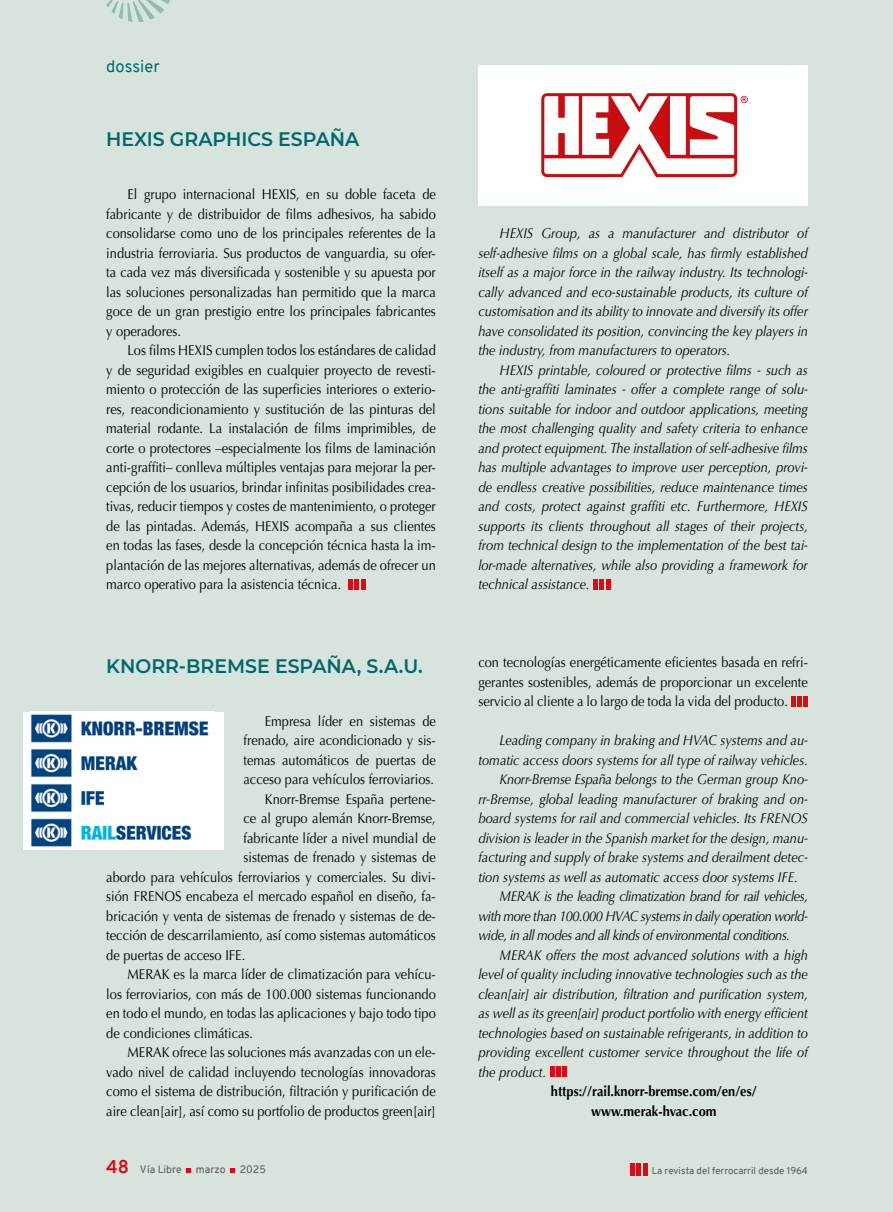
<style>
.page{position:relative;width:893px;height:1212px;background:#d6e4dd}
.page>*{position:absolute;margin:0;border:0;box-sizing:border-box;transform-origin:0 0}
.t1{font:600 19.5px "Montserrat";color:#00686b}
.t2{font:16.5px "Overpass";color:#00686b}
.t3{font:14.25px/19.5px "Optima";color:#000;text-align:justify;scale:.9 1}
.t4{font:italic 14.25px/19.5px "Optima";color:#000;text-align:justify;scale:.9 1}
.t5{font:italic 14.25px "Optima";letter-spacing:-.03em;color:#000;scale:.9 1}
.t6{font:700 14.25px/19.5px "Optima";color:#000;text-align:center;scale:.9 1}
.t7{font:10.5px "Overpass";color:#575756}
.t8{font:9.75px "Overpass";color:#575756}
.s1{font-weight:700;font-size:18px;color:#e30613}
</style>
<div class="page">
<svg style="left:106px;top:0;width:64px;height:22px"></svg>
<div style="left:348px;top:579px;width:5px;height:10px;background:#e30613"></div>
<hr style="left:355px;top:579px;width:4px;height:10px;background:#e30613">
<hr style="left:361px;top:579px;width:4px;height:10px;background:#e30613">
<div style="left:593px;top:579px;width:5px;height:10px;background:#e30613"></div>
<hr style="left:600px;top:579px;width:4px;height:10px;background:#e30613">
<hr style="left:606px;top:579px;width:4px;height:10px;background:#e30613">
<hr style="left:791px;top:696px;width:4px;height:10px;background:#e30613">
<hr style="left:797px;top:696px;width:4px;height:10px;background:#e30613">
<hr style="left:804px;top:696px;width:4px;height:10px;background:#e30613">
<hr style="left:550px;top:1067px;width:4px;height:10px;background:#e30613">
<hr style="left:556px;top:1067px;width:4px;height:10px;background:#e30613">
<hr style="left:563px;top:1067px;width:4px;height:10px;background:#e30613">
<div style="left:478px;top:65px;width:330px;height:141px;background:#fff"></div>
<svg style="left:541px;top:93px;width:207px;height:85px"></svg>
<div style="left:23px;top:712px;width:201px;height:137px;background:#fff"></div>
<img style="left:31px;top:714px;width:178px;height:133px">
<svg style="left:187px;top:1168px;width:4px;height:5px"></svg>
<svg style="left:231px;top:1168px;width:4px;height:5px"></svg>
<hr style="left:630px;top:1163px;width:4px;height:12px;background:#e30613">
<div style="left:636px;top:1163px;width:5px;height:12px;background:#e30613"></div>
<hr style="left:643px;top:1163px;width:4px;height:12px;background:#e30613">
<p class="t2" style="left:106px;top:54px;width:55px">dossier</p>
<h1 class="t1" style="left:106px;top:126px;width:255px">HEXIS GRAPHICS ESPAÑA</h1>
<p class="t3" style="left:106px;top:185px;width:368px;text-indent:21px">El grupo internacional HEXIS, en su doble faceta de fabricante y de distribuidor de films adhesivos, ha sabido consolidarse como uno de los principales referentes de la industria ferroviaria. Sus productos de vanguardia, su ofer&shy;ta cada vez más diversificada y sostenible y su apuesta por las soluciones personalizadas han permitido que la marca goce de un gran prestigio entre los principales fabricantes y operadores.</p>
<p class="t3" style="left:106px;top:341px;width:368px;text-indent:21px">Los films HEXIS cumplen todos los estándares de calidad y de seguridad exigibles en cualquier proyecto de revesti&shy;miento o protección de las superficies interiores o exterio&shy;res, reacondicionamiento y sustitución de las pinturas del material rodante. La instalación de films imprimibles, de corte o protectores –especialmente los films de laminación anti-graffiti– conlleva múltiples ventajas para mejorar la per&shy;cepción de los usuarios, brindar infinitas posibilidades crea&shy;tivas, reducir tiempos y costes de mantenimiento, o proteger de las pintadas. Además, HEXIS acompaña a sus clientes en todas las fases, desde la concepción técnica hasta la im&shy;plantación de las mejores alternativas, además de ofrecer un marco operativo para la asistencia técnica.</p>
<h1 class="t1" style="left:106px;top:652px;width:318px">KNORR-BREMSE ESPAÑA, S.A.U.</h1>
<p class="t3" style="left:265px;top:711px;width:192px">Empresa líder en sistemas de</p>
<p class="t3" style="left:244px;top:731px;width:215px">frenado, aire acondicionado y sis-</p>
<p class="t3" style="left:244px;top:750px;width:215px">temas automáticos de puertas de</p>
<p class="t3" style="left:244px;top:770px;width:213px">acceso para vehículos ferroviarios.</p>
<p class="t3" style="left:265px;top:789px;width:192px">Knorr-Bremse España pertene-</p>
<p class="t3" style="left:244px;top:809px;width:215px">ce al grupo alemán Knorr-Bremse,</p>
<p class="t3" style="left:244px;top:828px;width:215px">fabricante líder a nivel mundial de</p>
<p class="t3" style="left:244px;top:848px;width:215px">sistemas de frenado y sistemas de</p>
<p class="t3" style="left:106px;top:867px;width:368px">abordo para vehículos ferroviarios y comerciales. Su divi-</p>
<p class="t3" style="left:106px;top:887px;width:368px">sión FRENOS encabeza el mercado español en diseño, fa-</p>
<p class="t3" style="left:106px;top:906px;width:368px">bricación y venta de sistemas de frenado y sistemas de de-</p>
<p class="t3" style="left:106px;top:926px;width:368px">tección de descarrilamiento, así como sistemas automáticos</p>
<p class="t3" style="left:106px;top:945px;width:156px">de puertas de acceso IFE.</p>
<p class="t3" style="left:128px;top:965px;width:344px">MERAK es la marca líder de climatización para vehícu-</p>
<p class="t3" style="left:106px;top:984px;width:368px">los ferroviarios, con más de 100.000 sistemas funcionando</p>
<p class="t3" style="left:106px;top:1004px;width:368px">en todo el mundo, en todas las aplicaciones y bajo todo tipo</p>
<p class="t3" style="left:106px;top:1023px;width:165px">de condiciones climáticas.</p>
<p class="t3" style="left:128px;top:1043px;width:344px">MERAK ofrece las soluciones más avanzadas con un ele-</p>
<p class="t3" style="left:106px;top:1062px;width:368px">vado nivel de calidad incluyendo tecnologías innovadoras</p>
<p class="t3" style="left:106px;top:1082px;width:368px">como el sistema de distribución, filtración y purificación de</p>
<p class="t3" style="left:106px;top:1101px;width:368px">aire clean[air], así como su portfolio de productos green[air]</p>
<p class="t4" style="left:478px;top:224px;width:368px;text-indent:21px">HEXIS Group, as a manufacturer and distributor of self-adhesive films on a global scale, has firmly established itself as a major force in the railway industry. Its technologi&shy;cally advanced and eco-sustainable products, its culture of customisation and its ability to innovate and diversify its offer have consolidated its position, convincing the key players in the industry, from manufacturers to operators.</p>
<p class="t4" style="left:478px;top:360px;width:368px;text-indent:21px">HEXIS printable, coloured or protective films - such as the anti-graffiti laminates - offer a complete range of solu&shy;tions suitable for indoor and outdoor applications, meeting the most challenging quality and safety criteria to enhance and protect equipment. The installation of self-adhesive films has multiple advantages to improve user perception, provi&shy;de endless creative possibilities, reduce maintenance times and costs, protect against graffiti etc. Furthermore, HEXIS supports its clients throughout all stages of their projects, from technical design to the implementation of the best tai&shy;lor-made alternatives, while also providing a framework for technical assistance.</p>
<p class="t3" style="left:478px;top:653px;width:368px">con tecnologías energéticamente eficientes basada en refri&shy;gerantes sostenibles, además de proporcionar un excelente servicio al cliente a lo largo de toda la vida del producto.</p>
<p class="t4" style="left:500px;top:731px;width:344px">Leading company in braking and HVAC systems and au-</p>
<p class="t4" style="left:478px;top:750px;width:368px">tomatic access doors systems for all type of railway vehicles.</p>
<p class="t4" style="left:500px;top:770px;width:344px">Knorr-Bremse España belongs to the German group Kno-</p>
<p class="t4" style="left:478px;top:789px;width:368px">rr-Bremse, global leading manufacturer of braking and on-</p>
<p class="t4" style="left:478px;top:809px;width:368px">board systems for rail and commercial vehicles. Its FRENOS</p>
<p class="t4" style="left:478px;top:828px;width:368px">division is leader in the Spanish market for the design, manu-</p>
<p class="t4" style="left:478px;top:848px;width:368px">facturing and supply of brake systems and derailment detec-</p>
<p class="t4" style="left:478px;top:867px;width:356px">tion systems as well as automatic access door systems IFE.</p>
<p class="t5" style="left:500px;top:888px;width:344px">MERAK is the leading climatization brand for rail vehicles,</p>
<p class="t5" style="left:478px;top:908px;width:368px">with more than 100.000 HVAC systems in daily operation world-</p>
<p class="t5" style="left:478px;top:927px;width:348px">wide, in all modes and all kinds of environmental conditions.</p>
<p class="t4" style="left:500px;top:945px;width:344px">MERAK offers the most advanced solutions with a high</p>
<p class="t4" style="left:478px;top:965px;width:368px">level of quality including innovative technologies such as the</p>
<p class="t4" style="left:478px;top:984px;width:368px">clean[air] air distribution, filtration and purification system,</p>
<p class="t4" style="left:478px;top:1004px;width:368px">as well as its green[air] product portfolio with energy efficient</p>
<p class="t4" style="left:478px;top:1023px;width:368px">technologies based on sustainable refrigerants, in addition to</p>
<p class="t4" style="left:478px;top:1043px;width:368px">providing excellent customer service throughout the life of</p>
<p class="t4" style="left:478px;top:1062px;width:77px">the product.</p>
<p class="t6" style="left:551px;top:1082px;width:230px">https://rail.knorr-bremse.com/en/es/ www.merak-hvac.com</p>
<p class="t7" style="left:106px;top:1162px;width:77px"><span class="s1">48</span> Vía Libre</p>
<p class="t7" style="left:196px;top:1162px;width:31px">marzo</p>
<p class="t7" style="left:240px;top:1162px;width:28px">2025</p>
<p class="t8" style="left:652px;top:1163px;width:158px">La revista del ferrocarril desde 1964</p>
</div>
